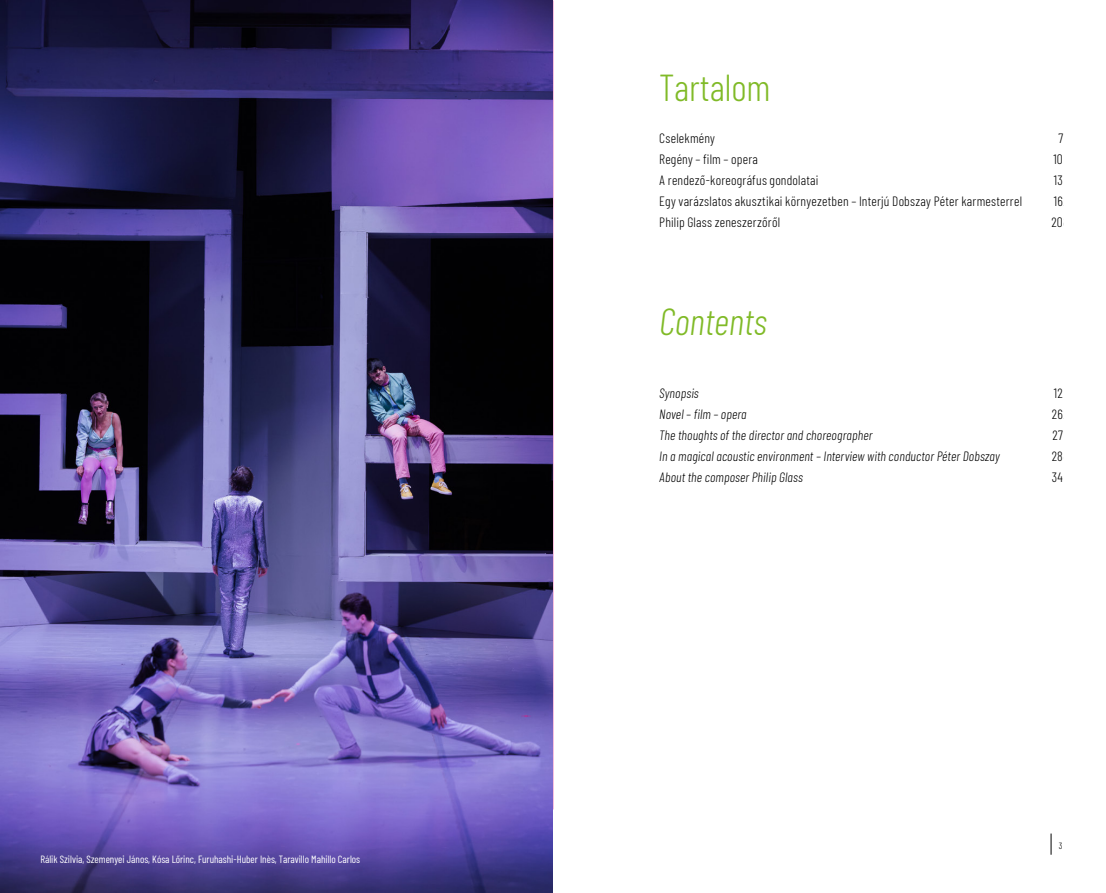
<style>
.page{position:relative;width:1106px;height:893px;background:#fff}
.page>*{position:absolute;margin:0;border:0;box-sizing:border-box;transform-origin:0 0}
.t1{font:300 37.5px "Barlow Condensed";color:#80ba27}
.t2{font:italic 300 37.5px "Barlow Condensed";color:#80ba27}
.t3{font:300 13.5px/21px "Barlow Condensed";letter-spacing:.015em;color:#000;text-align:justify}
.t4{font:italic 300 13.5px "Barlow Condensed";letter-spacing:.01em;color:#000}
.t5{font:10.5px "Barlow Condensed";color:#fff}
.t6{font:300 9px "Barlow Condensed";color:#000}
</style>
<div class="page">
<svg style="left:1050px;top:833px;width:1px;height:22px"></svg>
<img style="left:0;top:0;width:553px;height:893px">
<p class="t5" style="left:40px;top:852px;width:321px">Rálik Szilvia, Szemenyei János, Kósa Lőrinc, Furuhashi-Huber Inès, Taravillo Mahillo Carlos</p>
<h1 class="t1" style="left:659px;top:64px;width:113px">Tartalom</h1>
<p class="t3" style="left:659px;top:128px;width:57px">Cselekmény</p>
<p class="t3" style="left:1058px;top:128px;width:6px">7</p>
<p class="t3" style="left:659px;top:149px;width:161px">Regény – film – opera<br>A rendező-koreográfus gondolatai</p>
<p class="t3" style="left:1051px;top:148px;width:13px">10<br>13<br>16<br>20</p>
<p class="t3" style="left:1056px;top:170px;width:8px">11</p>
<p class="t3" style="left:659px;top:191px;width:364px">Egy varázslatos akusztikai környezetben – Interjú Dobszay Péter karmesterrel</p>
<p class="t3" style="left:1058px;top:191px;width:7px">2</p>
<p class="t3" style="left:659px;top:212px;width:122px">Philip Glass zeneszerzőről</p>
<p class="t3" style="left:1054px;top:212px;width:10px">16</p>
<h1 class="t2" style="left:659px;top:298px;width:109px">Contents</h1>
<p class="t4" style="left:659px;top:385px;width:41px">Synopsis</p>
<p class="t3" style="left:1054px;top:383px;width:11px">21</p>
<p class="t4" style="left:659px;top:406px;width:89px">Novel – film – opera</p>
<p class="t3" style="left:1058px;top:404px;width:7px">2</p>
<p class="t4" style="left:659px;top:427px;width:215px">The thoughts of the director and choreographer</p>
<p class="t3" style="left:1057px;top:425px;width:7px">3</p>
<p class="t4" style="left:659px;top:448px;width:342px">In a magical acoustic environment – Interview with conductor Péter Dobszay</p>
<p class="t3" style="left:1058px;top:446px;width:7px">4</p>
<p class="t4" style="left:659px;top:469px;width:145px">About the composer Philip Glass</p>
<p class="t3" style="left:1052px;top:467px;width:13px">28</p>
<p class="t3" style="left:1051px;top:382px;width:13px">12<br>26<br>27<br>28<br>34</p>
<p class="t6" style="left:1059px;top:839px;width:5px">3</p>
</div>
